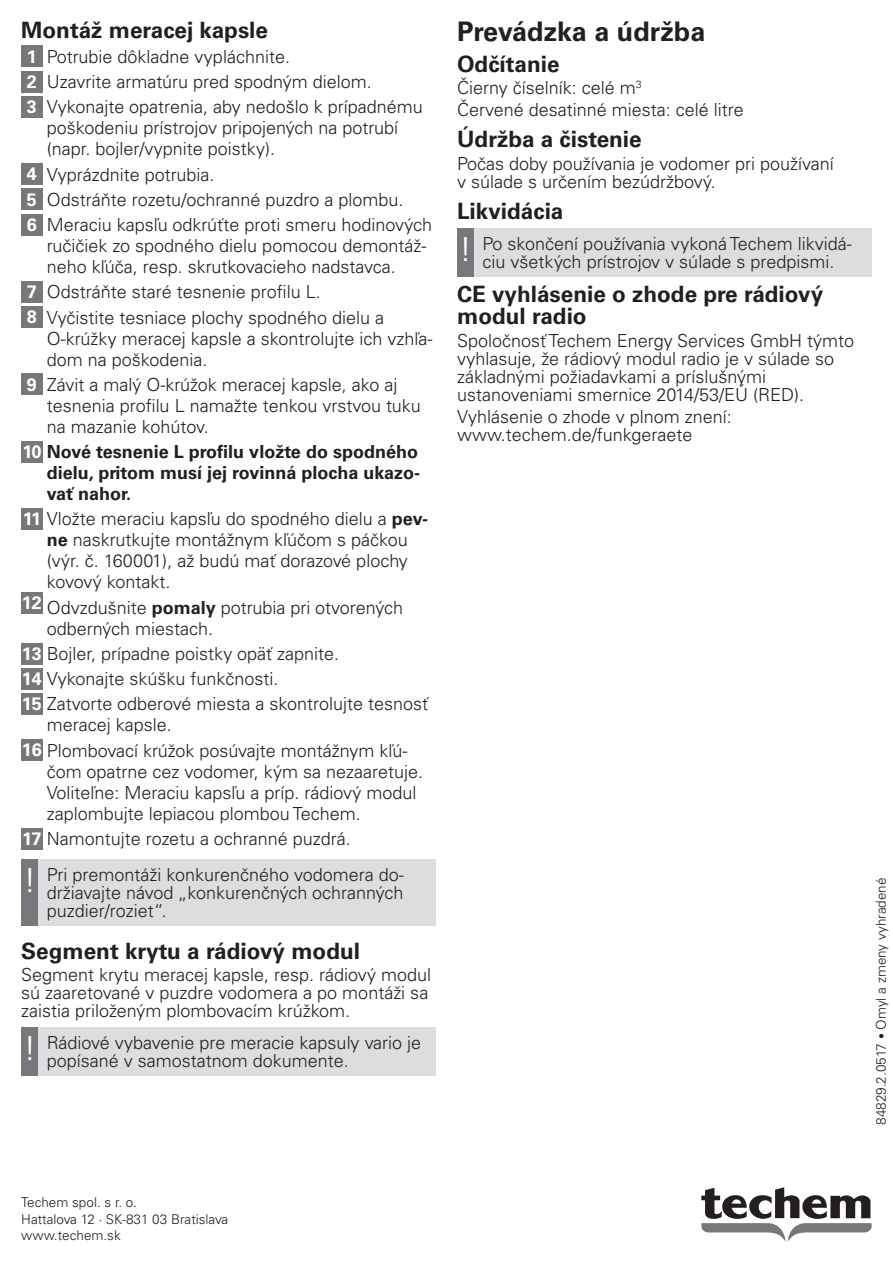
<style>
.page{position:relative;width:893px;height:1263px;background:#fff}
.page>*{position:absolute;margin:0;border:0;box-sizing:border-box;transform-origin:0 0}
.t1{font:300 33px "Univers LTCYR 45";color:#fff}
.Titel_2{font:700 27px "Univers LTCYR 65";color:#231f20}
.Titel_3{font:700 22.5px/22.5px "Univers LTCYR 65";color:#231f20}
.Liste_Nummer{font:300 18px/21px "Univers LTCYR 45";color:#231f20}
.Fließtext{font:300 18px/18px "Univers LTCYR 45";color:#231f20}
.Hinweis{font:300 18px/18px "Univers LTCYR 45";color:#231f20}
.Liste_Nummer-2{font:700 18px/21px "Univers LTCYR 65";color:#231f20}
.t2{font:700 18px "Univers LTCYR 65";color:#fff}
.Seitenzeile{font:300 13.5px/16.2px "Univers LTCYR 45";color:#231f20}
.s1{color:#fff}
.s2{font-family:"Univers LTCYR 65";font-weight:700;color:#fff}
.s3{font-family:"Univers LTCYR 65";font-weight:700}
.s4{font-size:12px}
</style>
<div class="page">
<svg style="left:701px;top:1187px;width:171px;height:55px"></svg>
<div style="left:21px;top:46px;width:22px;height:21px;background:#76787b"></div>
<div style="left:21px;top:71px;width:22px;height:21px;background:#76787b"></div>
<div style="left:21px;top:96px;width:22px;height:22px;background:#76787b"></div>
<div style="left:21px;top:164px;width:22px;height:21px;background:#76787b"></div>
<div style="left:21px;top:189px;width:22px;height:21px;background:#76787b"></div>
<div style="left:21px;top:214px;width:22px;height:21px;background:#76787b"></div>
<div style="left:21px;top:281px;width:22px;height:22px;background:#76787b"></div>
<div style="left:21px;top:307px;width:22px;height:21px;background:#76787b"></div>
<div style="left:21px;top:374px;width:22px;height:21px;background:#76787b"></div>
<div style="left:21px;top:441px;width:22px;height:21px;background:#76787b"></div>
<div style="left:21px;top:508px;width:22px;height:22px;background:#76787b"></div>
<div style="left:21px;top:592px;width:22px;height:22px;background:#76787b"></div>
<div style="left:21px;top:643px;width:22px;height:21px;background:#76787b"></div>
<div style="left:21px;top:668px;width:22px;height:21px;background:#76787b"></div>
<div style="left:21px;top:693px;width:22px;height:22px;background:#76787b"></div>
<div style="left:21px;top:740px;width:22px;height:21px;background:#76787b"></div>
<div style="left:21px;top:828px;width:22px;height:21px;background:#76787b"></div>
<div style="left:21px;top:859px;width:17px;height:66px;background:#76787b"></div>
<div style="left:38px;top:859px;width:398px;height:66px;background:#dcdddf"></div>
<div style="left:21px;top:1027px;width:17px;height:48px;background:#76787b"></div>
<div style="left:38px;top:1027px;width:398px;height:48px;background:#dcdddf"></div>
<div style="left:457px;top:229px;width:17px;height:48px;background:#76787b"></div>
<div style="left:474px;top:229px;width:398px;height:48px;background:#dcdddf"></div>
<p class="Titel_3" style="left:21px;top:17px;width:248px">Montáž meracej kapsle</p>
<p class="t2" style="left:27px;top:43px;width:12px">1</p>
<p class="Liste_Nummer" style="left:47px;top:45px;width:245px">Potrubie dôkladne vypláchnite.</p>
<p class="t2" style="left:27px;top:69px;width:12px">2</p>
<p class="Liste_Nummer" style="left:47px;top:71px;width:327px">Uzavrite armatúru pred spodným dielom.</p>
<p class="t2" style="left:27px;top:94px;width:12px">3</p>
<p class="Liste_Nummer" style="left:47px;top:96px;width:378px">Vykonajte opatrenia, aby nedošlo k prípadnému poškodeniu prístrojov pripojených na potrubí (napr. bojler/vypnite poistky).</p>
<p class="t2" style="left:27px;top:161px;width:12px">4</p>
<p class="Liste_Nummer" style="left:47px;top:163px;width:169px">Vyprázdnite potrubia.</p>
<p class="t2" style="left:27px;top:186px;width:12px">5</p>
<p class="Liste_Nummer" style="left:47px;top:188px;width:358px">Odstráňte rozetu/ochranné puzdro a plombu.</p>
<p class="t2" style="left:27px;top:212px;width:12px">6</p>
<p class="Liste_Nummer" style="left:47px;top:214px;width:387px">Meraciu kapsľu odkrúťte proti smeru hodinových ručičiek zo spodného dielu pomocou demontáž&shy;neho kľúča, resp. skrutkovacieho nadstavca.</p>
<p class="t2" style="left:27px;top:279px;width:12px">7</p>
<p class="Liste_Nummer" style="left:47px;top:281px;width:275px">Odstráňte staré tesnenie profilu L.</p>
<p class="t2" style="left:27px;top:304px;width:12px">8</p>
<p class="Liste_Nummer" style="left:47px;top:306px;width:387px">Vyčistite tesniace plochy spodného dielu a<br>O-krúžky meracej kapsle a skontrolujte ich vzhľa&shy;dom na poškodenia.</p>
<p class="t2" style="left:27px;top:372px;width:12px">9</p>
<p class="Liste_Nummer" style="left:47px;top:373px;width:376px">Závit a malý O-krúžok meracej kapsle, ako aj tesnenia profilu L namažte tenkou vrstvou tuku na mazanie kohútov.</p>
<p class="Liste_Nummer-2" style="left:22px;top:440px;width:397px"><span class="s1">10</span> Nové tesnenie L profilu vložte do spodného</p>
<p class="Liste_Nummer-2" style="left:47px;top:461px;width:375px">dielu, pritom musí jej rovinná plocha ukazo&shy;vať nahor.</p>
<p class="Fließtext" style="left:23px;top:509px;width:407px"><span class="s2">11</span> Vložte meraciu kapsľu do spodného dielu a <span class="s3">pev-</span></p>
<p class="Liste_Nummer" style="left:47px;top:529px;width:363px;text-align:justify"><span class="s3">ne</span> naskrutkujte montážnym kľúčom s páčkou (výr. č. 160001), až budú mať dorazové plochy kovový kontakt.</p>
<p class="t2" style="left:22px;top:590px;width:22px">12</p>
<p class="Liste_Nummer" style="left:47px;top:596px;width:358px">Odvzdušnite <span class="s3">pomaly</span> potrubia pri otvorených odberných miestach.</p>
<p class="Fließtext" style="left:22px;top:644px;width:319px"><span class="s2">13</span> Bojler, prípadne poistky opäť zapnite.</p>
<p class="Fließtext" style="left:22px;top:669px;width:258px"><span class="s2">14</span> Vykonajte skúšku funkčnosti.</p>
<p class="Fließtext" style="left:22px;top:694px;width:408px"><span class="s2">15</span> Zatvorte odberové miesta a skontrolujte tesnosť</p>
<p class="Liste_Nummer" style="left:47px;top:714px;width:127px">meracej kapsle.</p>
<p class="Fließtext" style="left:22px;top:741px;width:387px"><span class="s2">16</span> Plombovací krúžok posúvajte montážnym kľú-</p>
<p class="Liste_Nummer" style="left:47px;top:760px;width:378px">čom opatrne cez vodomer, kým sa nezaaretuje.<br>Voliteľne: Meraciu kapsľu a príp. rádiový modul zaplombujte lepiacou plombou Techem.</p>
<p class="Fließtext" style="left:22px;top:829px;width:330px"><span class="s2">17</span> Namontujte rozetu a ochranné puzdrá.</p>
<p class="t1" style="left:23px;top:858px;width:14px">!</p>
<p class="Hinweis" style="left:47px;top:865px;width:359px;text-align:justify">Pri premontáži konkurenčného vodomera do&shy;držiavajte návod „konkurenčných ochranných puzdier/roziet“.</p>
<p class="Titel_3" style="left:21px;top:938px;width:340px">Segment krytu a rádiový modul</p>
<p class="Fließtext" style="left:21px;top:965px;width:412px">Segment krytu meracej kapsle, resp. rádiový modul sú zaaretované v puzdre vodomera a po montáži sa zaistia priloženým plombovacím krúžkom.</p>
<p class="t1" style="left:23px;top:1026px;width:14px">!</p>
<p class="Hinweis" style="left:47px;top:1033px;width:376px">Rádiové vybavenie pre meracie kapsuly vario je popísané v samostatnom dokumente.</p>
<p class="Titel_2" style="left:457px;top:12px;width:250px">Prevádzka a údržba</p>
<p class="Titel_3" style="left:457px;top:51px;width:104px">Odčítanie</p>
<p class="Fließtext" style="left:457px;top:78px;width:186px">Čierny číselník: celé m<sup>3</sup></p>
<p class="Fließtext" style="left:457px;top:100px;width:288px">Červené desatinné miesta: celé litre</p>
<p class="Titel_3" style="left:457px;top:127px;width:186px">Údržba a čistenie</p>
<p class="Fließtext" style="left:457px;top:154px;width:378px">Počas doby používania je vodomer pri používaní v súlade s určením bezúdržbový.</p>
<p class="Titel_3" style="left:457px;top:198px;width:108px">Likvidácia</p>
<p class="t1" style="left:459px;top:228px;width:14px">!</p>
<p class="Hinweis" style="left:483px;top:235px;width:371px">Po skončení používania vykoná Techem likvidá&shy;ciu všetkých prístrojov v súlade s predpismi.</p>
<p class="Titel_3" style="left:457px;top:282px;width:368px">CE vyhlásenie o zhode pre rádiový modul radio</p>
<p class="Fließtext" style="left:457px;top:331px;width:399px">Spoločnosť Techem Energy Services GmbH týmto vyhlasuje, že rádiový modul radio je v súlade so základnými požiadavkami a príslušnými ustanoveniami smernice 2014/53/EÚ (RED).</p>
<p class="Fließtext" style="left:457px;top:407px;width:276px">Vyhlásenie o zhode v plnom znení: www.techem.de/funkgeraete</p>
<p class="Seitenzeile" style="left:872px;top:1125px;width:249px;rotate:-90deg">84829.2.0517 <span class="s4">•</span> Omyl a zmeny vyhradené</p>
<p class="Seitenzeile" style="left:21px;top:1194px;width:209px">Techem spol. s r. o.<br>Hattalova 12 · SK-831 03 Bratislava www.techem.sk</p>
</div>
